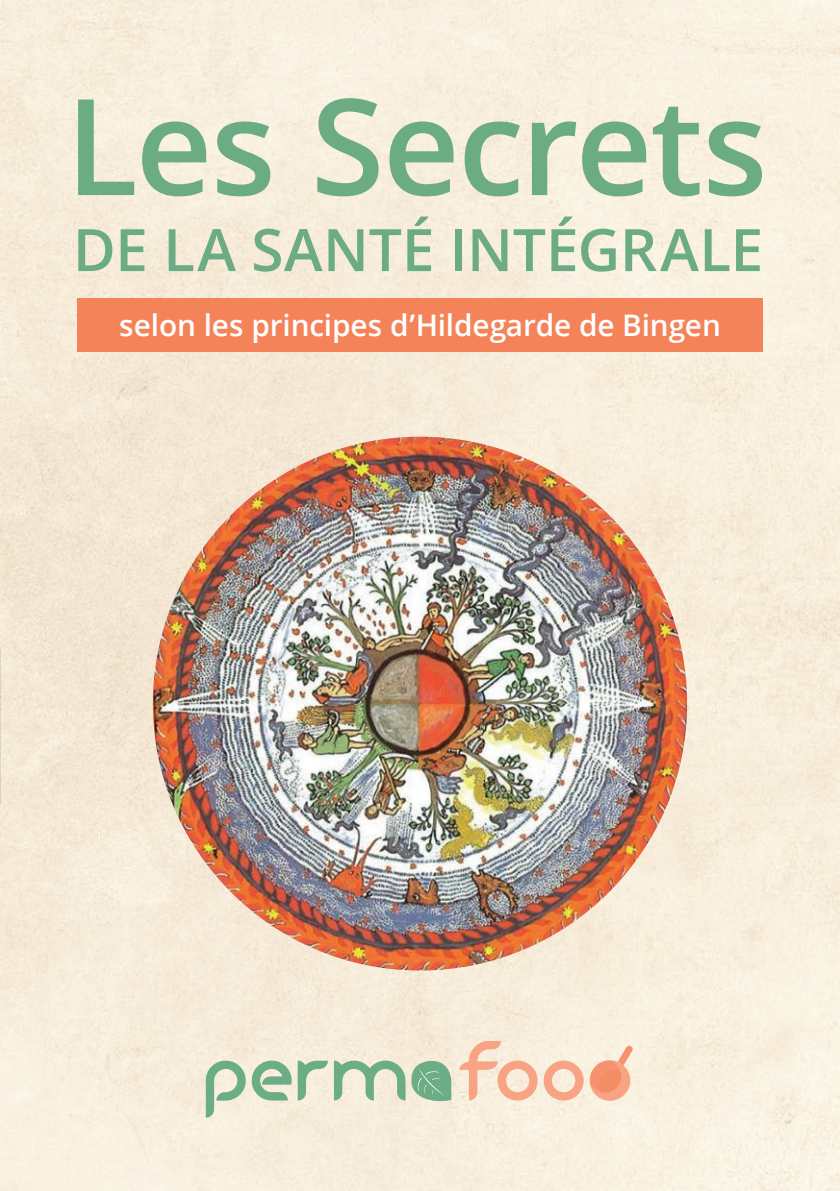
<style>
.page{position:relative;width:840px;height:1191px;background:#fff}
.page>*{position:absolute;margin:0;border:0;box-sizing:border-box;transform-origin:0 0}
.t1{font:600 133.8px "Open Sans";letter-spacing:-.015em;color:#6cac85}
.t2{font:600 58.6px "Open Sans";color:#6cac85}
.t3{font:600 29.8px "Open Sans";letter-spacing:-.005em;color:#fff}
</style>
<div class="page">
<img style="left:0;top:0;width:839px;height:1191px">
<svg style="left:334px;top:1058px;width:71px;height:42px;background:#bbd1b7"></svg>
<svg style="left:206px;top:1059px;width:85px;height:58px;background:#c1d4bb"></svg>
<svg style="left:297px;top:1060px;width:31px;height:40px"></svg>
<svg style="left:543px;top:1060px;width:40px;height:40px;background:#f7c8b0"></svg>
<svg style="left:459px;top:1041px;width:78px;height:59px;background:#f7d3bd"></svg>
<svg style="left:589px;top:1045px;width:43px;height:56px;background:#f7bba0"></svg>
<svg style="left:411px;top:1060px;width:40px;height:41px;background:#8abb99"></svg>
<div style="left:77px;top:298px;width:685px;height:53px;background:#f58359"></div>
<img style="left:153px;top:437px;width:533px;height:533px;border-radius:267px">
<h1 class="t1" style="left:65px;top:55px;width:703px">Les Secrets</h1>
<h2 class="t2" style="left:73px;top:210px;width:691px">DE LA SANTÉ INTÉGRALE</h2>
<p class="t3" style="left:119px;top:305px;width:602px">selon les principes d’Hildegarde de Bingen</p>
</div>
